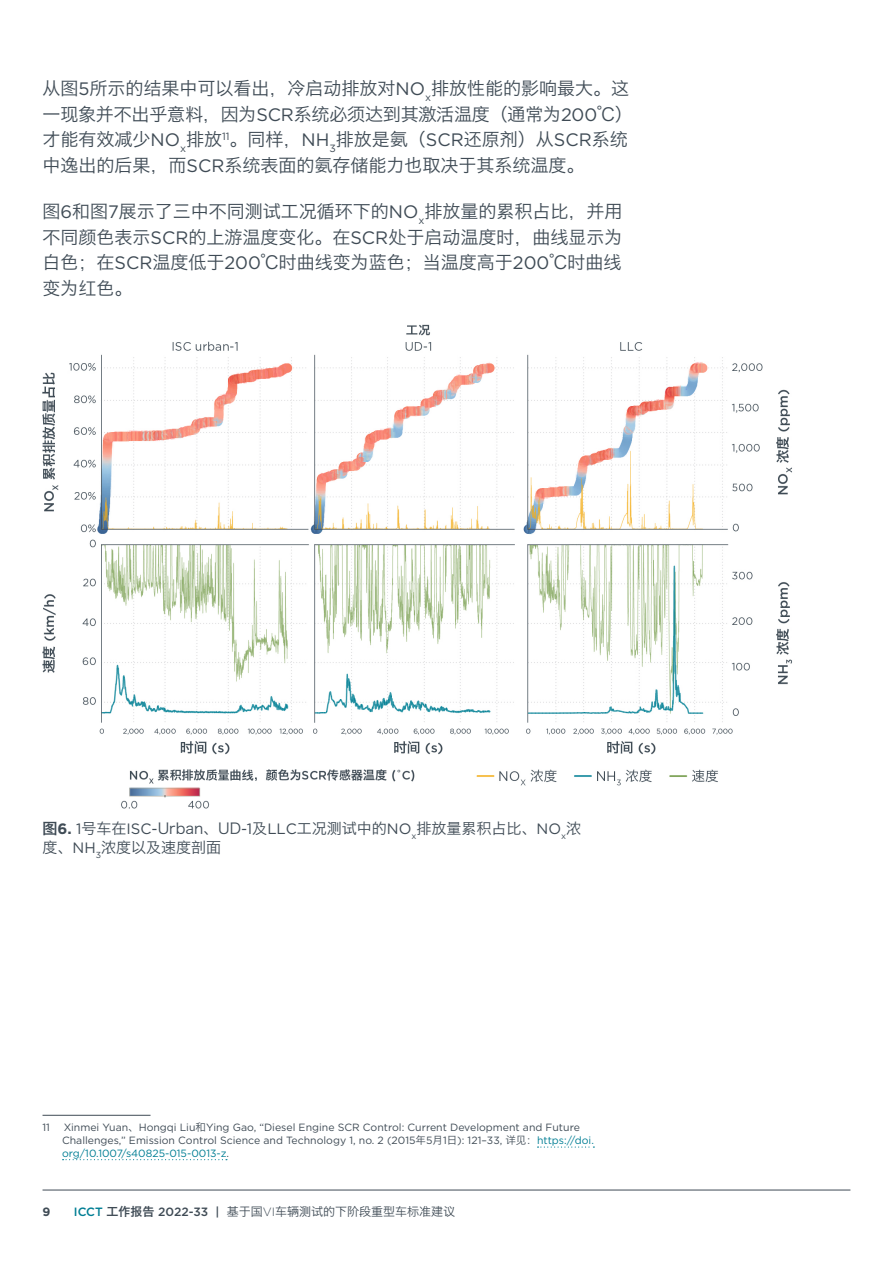
<style>
.page{position:relative;width:893px;height:1263px;background:#fff}
.page>*{position:absolute;margin:0;border:0;box-sizing:border-box;transform-origin:0 0}
.t1{font:18px/25.5px "Hiragino Sans GB W3";color:#3f4b55}
.t2{font:15px/19.5px "Hiragino Sans GB W3";color:#3f4b55}
.t3{font:12px "Hiragino Sans GB W3";color:#3f4b55}
.t4{font:700 12px "Gotham";color:#3f4b55}
.t5{font:10.5px/12.6px "Gotham";color:#3f4b55}
.s1{font-family:"Gotham"}
.s2{font-family:"Hiragino Sans GB W6"}
.s3{font-family:"Gotham";font-weight:700}
.s4{font-family:"Hiragino Sans GB W3"}
.s5{color:#007e94}
.s6{font-family:"Gotham";font-weight:500;color:#007e94}
.s7{font-family:"Gotham";font-weight:500}
.s8{font-family:"Gotham";font-weight:300}
</style>
<div class="page">
<hr style="left:43px;top:1190px;width:807px;height:1px;background:#3f4b55">
<img style="left:43px;top:325px;width:749px;height:484px">
<hr style="left:43px;top:1115px;width:108px;height:1px;background:#3f4b55">
<svg style="left:538px;top:1146px;width:56px;height:1px"></svg>
<svg style="left:63px;top:1159px;width:164px;height:1px"></svg>
<p class="t1" style="left:43px;top:75px;width:592px">从图<span class="s1">5</span>所示的结果中可以看出，冷启动排放对<span class="s1">NO</span><sub>x</sub>排放性能的影响最大。这一现象并不出乎意料，因为<span class="s1">SCR</span>系统必须达到其激活温度（通常为<span class="s1">200</span>℃）才能有效减少<span class="s1">NO</span><sub>x</sub>排放<sup>11</sup>。同样，<span class="s1">NH</span><sub>3</sub>排放是氨（<span class="s1">SCR</span>还原剂）从<span class="s1">SCR</span>系统中逸出的后果，而<span class="s1">SCR</span>系统表面的氨存储能力也取决于其系统温度。</p>
<p class="t1" style="left:43px;top:199px;width:581px;text-align:justify">图<span class="s1">6</span>和图<span class="s1">7</span>展示了三中不同测试工况循环下的<span class="s1">NO</span><sub>x</sub>排放量的累积占比，并用不同颜色表示<span class="s1">SCR</span>的上游温度变化。在<span class="s1">SCR</span>处于启动温度时，曲线显示为白色；在<span class="s1">SCR</span>温度低于<span class="s1">200</span>℃时曲线变为蓝色；当温度高于<span class="s1">200</span>℃时曲线变为红色。</p>
<p class="t2" style="left:43px;top:818px;width:540px"><span class="s2">图</span><span class="s3">6.</span> <span class="s1">1</span>号车在<span class="s1">ISC-</span>Urban、UD<span class="s1">-1</span>及<span class="s1">LLC</span>工况测试中的<span class="s1">NO</span><sub>x</sub>排放量累积占比、<span class="s1">NO</span><sub>x</sub>浓度、<span class="s1">NH</span><sub>3</sub>浓度以及速度剖面</p>
<p class="t5" style="left:43px;top:1121px;width:9px">11</p>
<p class="t5" style="left:62px;top:1121px;width:533px">Xinmei Yuan<span class="s4">、</span>Hongqi Liu<span class="s4">和</span>Ying Gao, “Diesel Engine SCR Control: Current Development and Future<br>Challenges,” Emission Control Science and Technology 1, no. 2 (2015<span class="s4">年</span>5<span class="s4">月</span>1<span class="s4">日</span>): 121–33, <span class="s4">详见：</span><span class="s5">https://doi. org/10.1007/s40825-015-0013-z</span>.</p>
<p class="t4" style="left:43px;top:1203px;width:9px">9</p>
<p class="t3" style="left:74px;top:1204px;width:383px"><span class="s6">ICCT</span> <span class="s2">工作报告</span> <span class="s7">2022-33 |</span> 基于国<span class="s8">VI</span>车辆测试的下阶段重型车标准建议</p>
</div>
